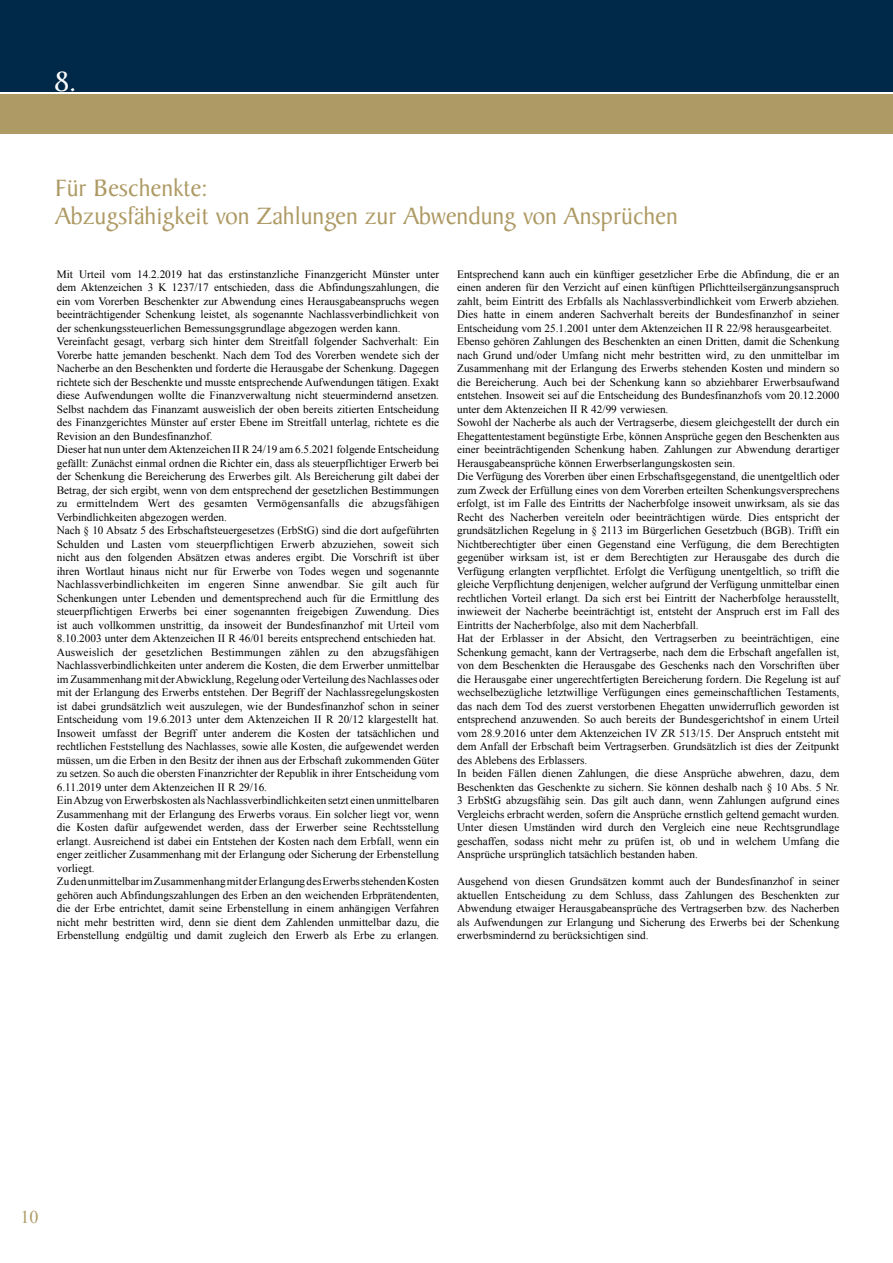
<style>
.page{position:relative;width:893px;height:1263px;background:#fff}
.page>*{position:absolute;margin:0;border:0;box-sizing:border-box;transform-origin:0 0}
.t1{font:30px "Baker Signet Std";color:#fff}
.t2{font:25.5px/28.5px "Baker Signet Std";color:#ae9a64}
.t3{font:18px "Times New Roman";color:#ae9a64}
.t4{font:11.25px/13.5px "Times New Roman";color:#000}
</style>
<div class="page">
<div style="left:0;top:0;width:893px;height:91px;background:#002848"></div>
<div style="left:0;top:94px;width:893px;height:40px;background:#ae9a64"></div>
<h1 class="t1" style="left:54px;top:66px;width:25px">8.</h1>
<h2 class="t2" style="left:55px;top:174px;width:624px">Für Beschenkte:<br>Abzugsfähigkeit von Zahlungen zur Abwendung von Ansprüchen</h2>
<p class="t4" style="left:57px;top:267px;width:384px">Mit Urteil vom 14.2.2019 hat das erstinstanzliche Finanzgericht Münster unter dem Aktenzeichen 3 K 1237/17 entschieden, dass die Abfindungszahlungen, die ein vom Vorerben Beschenkter zur Abwendung eines Herausgabeanspruchs wegen beeinträchtigender Schenkung leistet, als sogenannte Nachlassverbindlichkeit von der schenkungssteuerlichen Bemessungsgrundlage abgezogen werden kann.<br>Vereinfacht gesagt, verbarg sich hinter dem Streitfall folgender Sachverhalt: Ein Vorerbe hatte jemanden beschenkt. Nach dem Tod des Vorerben wendete sich der Nacherbe an den Beschenkten und forderte die Herausgabe der Schenkung. Dagegen richtete sich der Beschenkte und musste entsprechende Aufwendungen tätigen. Exakt diese Aufwendungen wollte die Finanzverwaltung nicht steuermindernd ansetzen.<br>Selbst nachdem das Finanzamt ausweislich der oben bereits zitierten Entscheidung des Finanzgerichtes Münster auf erster Ebene im Streitfall unterlag, richtete es die Revision an den Bundesfinanzhof.<br>Dieser hat nun unter dem Aktenzeichen II R 24/19 am 6.5.2021 folgende Entscheidung gefällt: Zunächst einmal ordnen die Richter ein, dass als steuerpflichtiger Erwerb bei der Schenkung die Bereicherung des Erwerbes gilt. Als Bereicherung gilt dabei der Betrag, der sich ergibt, wenn von dem entsprechend der gesetzlichen Bestimmungen zu ermittelndem Wert des gesamten Vermögensanfalls die abzugsfähigen Verbindlichkeiten abgezogen werden.<br>Nach § 10 Absatz 5 des Erbschaftsteuergesetzes (ErbStG) sind die dort aufgeführten Schulden und Lasten vom steuerpflichtigen Erwerb abzuziehen, soweit sich nicht aus den folgenden Absätzen etwas anderes ergibt. Die Vorschrift ist über ihren Wortlaut hinaus nicht nur für Erwerbe von Todes wegen und sogenannte Nachlassverbindlichkeiten im engeren Sinne anwendbar. Sie gilt auch für Schenkungen unter Lebenden und dementsprechend auch für die Ermittlung des steuerpflichtigen Erwerbs bei einer sogenannten freigebigen Zuwendung. Dies ist auch vollkommen unstrittig, da insoweit der Bundesfinanzhof mit Urteil vom 8.10.2003 unter dem Aktenzeichen II R 46/01 bereits entsprechend entschieden hat.<br>Ausweislich der gesetzlichen Bestimmungen zählen zu den abzugsfähigen Nachlassverbindlichkeiten unter anderem die Kosten, die dem Erwerber unmittelbar im Zusammenhang mit der Abwicklung, Regelung oder Verteilung des Nachlasses oder mit der Erlangung des Erwerbs entstehen. Der Begriff der Nachlassregelungskosten ist dabei grundsätzlich weit auszulegen, wie der Bundesfinanzhof schon in seiner Entscheidung vom 19.6.2013 unter dem Aktenzeichen II R 20/12 klargestellt hat.<br>Insoweit umfasst der Begriff unter anderem die Kosten der tatsächlichen und rechtlichen Feststellung des Nachlasses, sowie alle Kosten, die aufgewendet werden müssen, um die Erben in den Besitz der ihnen aus der Erbschaft zukommenden Güter zu setzen. So auch die obersten Finanzrichter der Republik in ihrer Entscheidung vom 6.11.2019 unter dem Aktenzeichen II R 29/16.<br>Ein Abzug von Erwerbskosten als Nachlassverbindlichkeiten setzt einen unmittelbaren Zusammenhang mit der Erlangung des Erwerbs voraus. Ein solcher liegt vor, wenn die Kosten dafür aufgewendet werden, dass der Erwerber seine Rechtsstellung erlangt. Ausreichend ist dabei ein Entstehen der Kosten nach dem Erbfall, wenn ein enger zeitlicher Zusammenhang mit der Erlangung oder Sicherung der Erbenstellung vorliegt.<br>Zu den unmittelbar im Zusammenhang mit der Erlangung des Erwerbs stehenden Kosten gehören auch Abfindungszahlungen des Erben an den weichenden Erbprätendenten, die der Erbe entrichtet, damit seine Erbenstellung in einem anhängigen Verfahren nicht mehr bestritten wird, denn sie dient dem Zahlenden unmittelbar dazu, die Erbenstellung endgültig und damit zugleich den Erwerb als Erbe zu erlangen.</p>
<p class="t4" style="left:457px;top:267px;width:384px">Entsprechend kann auch ein künftiger gesetzlicher Erbe die Abfindung, die er an einen anderen für den Verzicht auf einen künftigen Pflichtteilsergänzungsanspruch zahlt, beim Eintritt des Erbfalls als Nachlassverbindlichkeit vom Erwerb abziehen.<br>Dies hatte in einem anderen Sachverhalt bereits der Bundesfinanzhof in seiner Entscheidung vom 25.1.2001 unter dem Aktenzeichen II R 22/98 herausgearbeitet.<br>Ebenso gehören Zahlungen des Beschenkten an einen Dritten, damit die Schenkung nach Grund und/oder Umfang nicht mehr bestritten wird, zu den unmittelbar im Zusammenhang mit der Erlangung des Erwerbs stehenden Kosten und mindern so die Bereicherung. Auch bei der Schenkung kann so abziehbarer Erwerbsaufwand entstehen. Insoweit sei auf die Entscheidung des Bundesfinanzhofs vom 20.12.2000 unter dem Aktenzeichen II R 42/99 verwiesen.<br>Sowohl der Nacherbe als auch der Vertragserbe, diesem gleichgestellt der durch ein Ehegattentestament begünstigte Erbe, können Ansprüche gegen den Beschenkten aus einer beeinträchtigenden Schenkung haben. Zahlungen zur Abwendung derartiger Herausgabeansprüche können Erwerbserlangungskosten sein.<br>Die Verfügung des Vorerben über einen Erbschaftsgegenstand, die unentgeltlich oder zum Zweck der Erfüllung eines von dem Vorerben erteilten Schenkungsversprechens erfolgt, ist im Falle des Eintritts der Nacherbfolge insoweit unwirksam, als sie das Recht des Nacherben vereiteln oder beeinträchtigen würde. Dies entspricht der grundsätzlichen Regelung in § 2113 im Bürgerlichen Gesetzbuch (BGB). Trifft ein Nichtberechtigter über einen Gegenstand eine Verfügung, die dem Berechtigten gegenüber wirksam ist, ist er dem Berechtigten zur Herausgabe des durch die Verfügung erlangten verpflichtet. Erfolgt die Verfügung unentgeltlich, so trifft die gleiche Verpflichtung denjenigen, welcher aufgrund der Verfügung unmittelbar einen rechtlichen Vorteil erlangt. Da sich erst bei Eintritt der Nacherbfolge herausstellt, inwieweit der Nacherbe beeinträchtigt ist, entsteht der Anspruch erst im Fall des Eintritts der Nacherbfolge, also mit dem Nacherbfall.<br>Hat der Erblasser in der Absicht, den Vertragserben zu beeinträchtigen, eine Schenkung gemacht, kann der Vertragserbe, nach dem die Erbschaft angefallen ist, von dem Beschenkten die Herausgabe des Geschenks nach den Vorschriften über die Herausgabe einer ungerechtfertigten Bereicherung fordern. Die Regelung ist auf wechselbezügliche letztwillige Verfügungen eines gemeinschaftlichen Testaments, das nach dem Tod des zuerst verstorbenen Ehegatten unwiderruflich geworden ist entsprechend anzuwenden. So auch bereits der Bundesgerichtshof in einem Urteil vom 28.9.2016 unter dem Aktenzeichen IV ZR 513/15. Der Anspruch entsteht mit dem Anfall der Erbschaft beim Vertragserben. Grundsätzlich ist dies der Zeitpunkt des Ablebens des Erblassers.<br>In beiden Fällen dienen Zahlungen, die diese Ansprüche abwehren, dazu, dem Beschenkten das Geschenkte zu sichern. Sie können deshalb nach § 10 Abs. 5 Nr.<br>3 ErbStG abzugsfähig sein. Das gilt auch dann, wenn Zahlungen aufgrund eines Vergleichs erbracht werden, sofern die Ansprüche ernstlich geltend gemacht wurden.<br>Unter diesen Umständen wird durch den Vergleich eine neue Rechtsgrundlage geschaffen, sodass nicht mehr zu prüfen ist, ob und in welchem Umfang die Ansprüche ursprünglich tatsächlich bestanden haben.</p>
<p class="t4" style="left:457px;top:874px;width:384px;text-align:justify">Ausgehend von diesen Grundsätzen kommt auch der Bundesfinanzhof in seiner aktuellen Entscheidung zu dem Schluss, dass Zahlungen des Beschenkten zur Abwendung etwaiger Herausgabeansprüche des Vertragserben bzw. des Nacherben als Aufwendungen zur Erlangung und Sicherung des Erwerbs bei der Schenkung erwerbsmindernd zu berücksichtigen sind.</p>
<h3 class="t3" style="left:21px;top:1205px;width:19px">10</h3>
</div>
